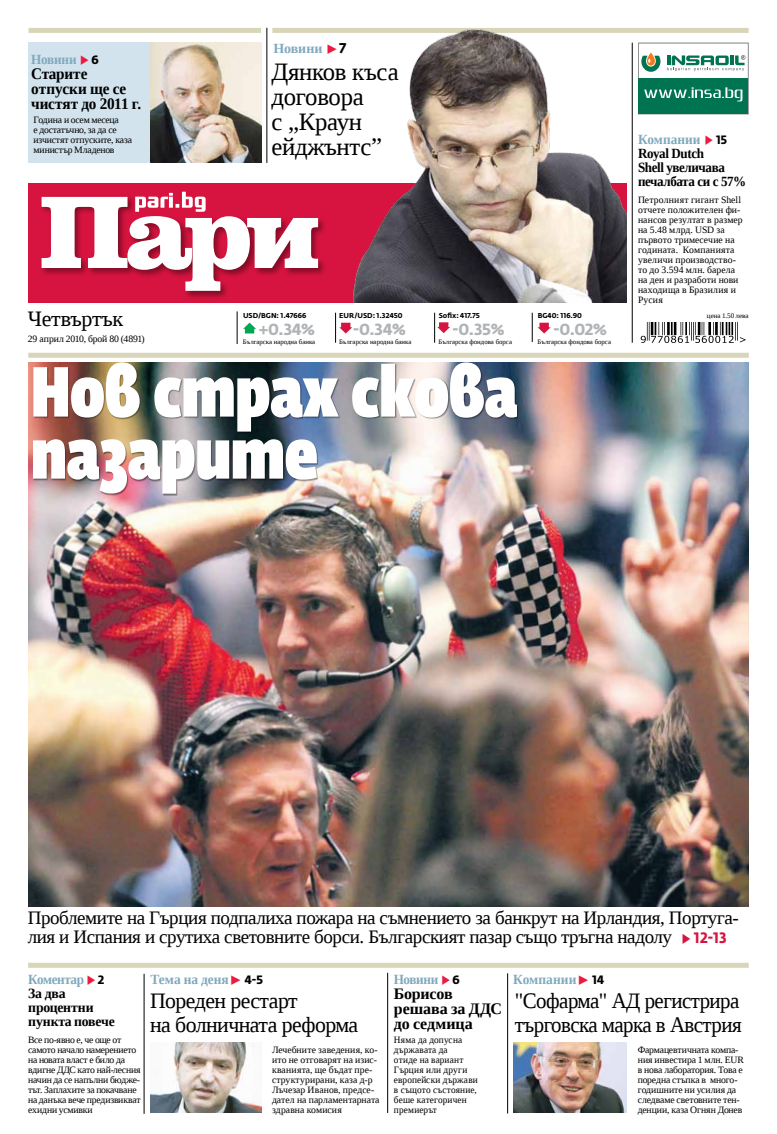
<style>
.page{position:relative;width:777px;height:1134px;background:#fff}
.page>*{position:absolute;margin:0;border:0;box-sizing:border-box;transform-origin:0 0}
.t1{font:70px/62px "Fedra Sans Dis Pro Heavy Cond";letter-spacing:-.005em;color:#fff}
.t2{font:25px/25px "Liberation Serif";letter-spacing:-.01em;color:#000}
.t3{font:22px/24px "Liberation Serif";letter-spacing:-.025em;color:#000;scale:.95 1}
.t4{font:22px/24px "Liberation Serif";letter-spacing:-.025em;color:#000}
.t5{font:19px/19px "Liberation Serif";letter-spacing:-.02em;color:#000}
.t6{font:700 16px/15px "Liberation Serif";letter-spacing:-.01em;color:#000;scale:.95 1}
.t7{font:700 16px/15px "Liberation Serif";letter-spacing:-.01em;color:#000}
.t8{font:700 16px "Fedra Sans Alt Pro";letter-spacing:-.02em;color:#b1b4b6}
.t9{font:700 14px/14px "Liberation Serif";letter-spacing:-.03em;color:#000;scale:.93 1}
.t10{font:700 14px/14px "Liberation Serif";letter-spacing:-.03em;color:#000}
.t11{font:700 14px "Liberation Serif";letter-spacing:-.01em;color:#80a9bd;scale:.96 1}
.t12{font:700 14px "Liberation Serif";letter-spacing:-.01em;color:#80a9bd;scale:.94 1}
.t13{font:700 14px "Liberation Serif";letter-spacing:-.01em;color:#80a9bd}
.t14{font:9.7px/10px "Liberation Serif";letter-spacing:-.005em;color:#000}
.t15{font:9.7px/10px "Liberation Serif";letter-spacing:-.025em;color:#000}
.t16{font:9.7px/10px "Liberation Serif";letter-spacing:.015em;color:#000;scale:.96 1}
.t17{font:700 7px "Fedra Sans Alt Pro";color:#000}
.t18{font:7px "Liberation Serif";letter-spacing:.005em;color:#000}
.t19{font:6.8px "Liberation Serif";color:#000}
.s1{font-family:"Fedra Sans Alt Pro";color:#ed1941}
.s2{font-family:"Fedra Sans Alt Pro";font-size:12px;color:#000}
.s3{font-family:"Fedra Sans Alt Pro";color:#000}
.s4{color:#80a9bd}
.s5{font-family:"Fedra Sans Alt Pro";font-size:12px}
.s6{font-family:"Fedra Sans Alt Pro";font-weight:700;font-size:15px;color:#d7143f}
</style>
<div class="page">
<div style="left:28px;top:183px;width:598px;height:120px;background:#d7143f"></div>
<div style="left:28px;top:43px;width:233px;height:120px;background:#d2e3ed"></div>
<hr style="left:267px;top:28px;width:1px;height:135px;background:#000">
<div style="left:28px;top:353px;width:721px;height:5px;background:#d8d5b9"></div>
<div style="left:272px;top:28px;width:476px;height:5px;background:#d8d5b9"></div>
<hr style="left:632px;top:43px;width:1px;height:300px;background:#000">
<div style="left:28px;top:28px;width:233px;height:5px;background:#d8d5b9"></div>
<hr style="left:434px;top:313px;width:1px;height:30px;background:#000">
<hr style="left:335px;top:313px;width:1px;height:30px;background:#000">
<hr style="left:237px;top:311px;width:1px;height:33px;background:#000">
<svg style="left:640px;top:323px;width:105px;height:20px"></svg>
<svg style="left:532px;top:313px;width:18px;height:29px"></svg>
<svg style="left:243px;top:323px;width:13px;height:10px"></svg>
<svg style="left:339px;top:323px;width:13px;height:11px"></svg>
<svg style="left:437px;top:322px;width:13px;height:11px"></svg>
<div style="left:28px;top:963px;width:720px;height:5px;background:#d8d5b9"></div>
<hr style="left:144px;top:974px;width:1px;height:140px;background:#000">
<hr style="left:387px;top:973px;width:1px;height:140px;background:#000">
<hr style="left:507px;top:973px;width:1px;height:140px;background:#000">
<div style="left:39px;top:195px;width:97px;height:82px;background:#000;opacity:.4"></div>
<div style="left:183px;top:214px;width:75px;height:86px;background:#000;opacity:.4"></div>
<svg style="left:42px;top:192px;width:206px;height:99px"></svg>
<div style="left:638px;top:43px;width:110px;height:71px;border:1px solid #848688"></div>
<div style="left:638px;top:78px;width:110px;height:36px;background:#007350"></div>
<svg style="left:644px;top:87px;width:98px;height:14px"></svg>
<svg style="left:641px;top:53px;width:19px;height:19px"></svg>
<svg style="left:667px;top:55px;width:78px;height:16px"></svg>
<img style="left:248px;top:29px;width:378px;height:274px">
<img style="left:28px;top:363px;width:720px;height:544px">
<div style="left:33px;top:363px;width:485px;height:133px;background:#000;opacity:.4"></div>
<img style="left:150px;top:1043px;width:111px;height:70px">
<img style="left:513px;top:1043px;width:113px;height:70px">
<img style="left:150px;top:43px;width:111px;height:120px">
<p class="t12" style="left:31px;top:49px;width:74px">Новини <span class="s1">▶</span> <span class="s2">6</span></p>
<p class="t6" style="left:31px;top:65px;width:117px">Старите отпуски ще се чистят до 2011 г.</p>
<p class="t14" style="left:33px;top:114px;width:100px">Година и осем месеца<br>е достатъчно, за да се изчистят отпуските, каза министър Младенов</p>
<p class="t13" style="left:273px;top:38px;width:74px">Новини <span class="s1">▶</span><span class="s3">7</span></p>
<p class="t2" style="left:271px;top:59px;width:129px">Дянков къса договора<br>с „Краун ейджънтс”</p>
<p class="t4" style="left:28px;top:307px;width:97px">Четвъртък</p>
<p class="t14" style="left:28px;top:334px;width:118px">29 април 2010, брой 80 (4891)</p>
<p class="t17" style="left:243px;top:311px;width:65px">USD/BGN: 1.47666</p>
<p class="t8" style="left:259px;top:320px;width:58px">+0.34%</p>
<p class="t19" style="left:243px;top:338px;width:74px">Българска народна банка</p>
<p class="t17" style="left:339px;top:311px;width:65px">EUR/USD: 1.32450</p>
<p class="t8" style="left:353px;top:320px;width:54px">-0.34%</p>
<p class="t19" style="left:339px;top:338px;width:74px">Българска народна банка</p>
<p class="t17" style="left:439px;top:311px;width:43px">Sofix: 417.75</p>
<p class="t8" style="left:452px;top:320px;width:53px">-0.35%</p>
<p class="t19" style="left:438px;top:338px;width:75px">Българска фондова борса</p>
<p class="t17" style="left:538px;top:311px;width:46px">BG40: 116.90</p>
<p class="t8" style="left:553px;top:320px;width:55px">-0.02%</p>
<p class="t19" style="left:537px;top:338px;width:75px">Българска фондова борса</p>
<p class="t1" style="left:31px;top:355px;width:488px">Нов страх скова пазарите</p>
<p class="t9" style="left:638px;top:132px;width:118px"><span class="s4">Компании</span> <span class="s1">▶</span> <span class="s5">15<br></span>Royal Dutch<br>Shell увеличава печалбата си с 57%</p>
<p class="t14" style="left:638px;top:194px;width:106px">Петролният гигант Shell отчете положителен фи&shy;нансов резултат в размер на 5.48 млрд. USD за първото тримесечие на годината. Компанията увеличи производство&shy;то до 3.594 млн. барела на ден и разработи нови находища в Бразилия и<br>Русия</p>
<p class="t18" style="left:707px;top:311px;width:43px">цена 1.50 лева</p>
<p class="t5" style="left:28px;top:908px;width:712px">Проблемите на Гърция подпалиха пожара на съмнението за банкрут на Ирландия, Португа&shy;лия и Испания и срутиха световните борси. Българският пазар също тръгна надолу <span class="s6">▶ 12-13</span></p>
<p class="t10" style="left:28px;top:972px;width:88px"><span class="s4">Коментар</span> <span class="s1">▶</span> <span class="s5">2<br></span>За два процентни пункта повече</p>
<p class="t15" style="left:28px;top:1034px;width:114px">Все по-явно е, че още от самото начало намерението на новата власт е било да вдигне ДДС като най-лесния начин да се напълни бюдже&shy;тът. Заплахите за покачване на данъка вече предизвикват ехидни усмивки</p>
<p class="t11" style="left:150px;top:970px;width:119px">Тема на деня<span class="s1">▶</span> <span class="s2">4-5</span></p>
<p class="t12" style="left:394px;top:970px;width:72px">Новини <span class="s1">▶</span> <span class="s2">6</span></p>
<p class="t7" style="left:394px;top:986px;width:109px">Борисов решава за ДДС до седмица</p>
<p class="t16" style="left:394px;top:1034px;width:89px">Няма да допусна държавата да<br>отиде на вариант<br>Гърция или други европейски държави в същото състояние, беше категоричен премиерът</p>
<p class="t4" style="left:150px;top:989px;width:210px">Пореден рестарт<br>на болничната реформа</p>
<p class="t14" style="left:272px;top:1044px;width:109px">Лечебните заведения, ко&shy;ито не отговарят на изис&shy;кванията, ще бъдат пре&shy;структурирани, каза д-р<br>Лъчезар Иванов, предсе&shy;дател на парламентарната здравна комисия</p>
<p class="t11" style="left:513px;top:969px;width:96px">Компании<span class="s1">▶</span> <span class="s2">14</span></p>
<p class="t3" style="left:515px;top:989px;width:240px">"Софарма" АД регистрира търговска марка в Австрия</p>
<p class="t14" style="left:638px;top:1044px;width:108px">Фармацевтичната компа&shy;ния инвестира 1 млн. EUR в нова лаборатория. Това е поредна стъпка в много&shy;годишните ни усилия да следваме световните тен&shy;денции, каза Огнян Донев</p>
</div>
